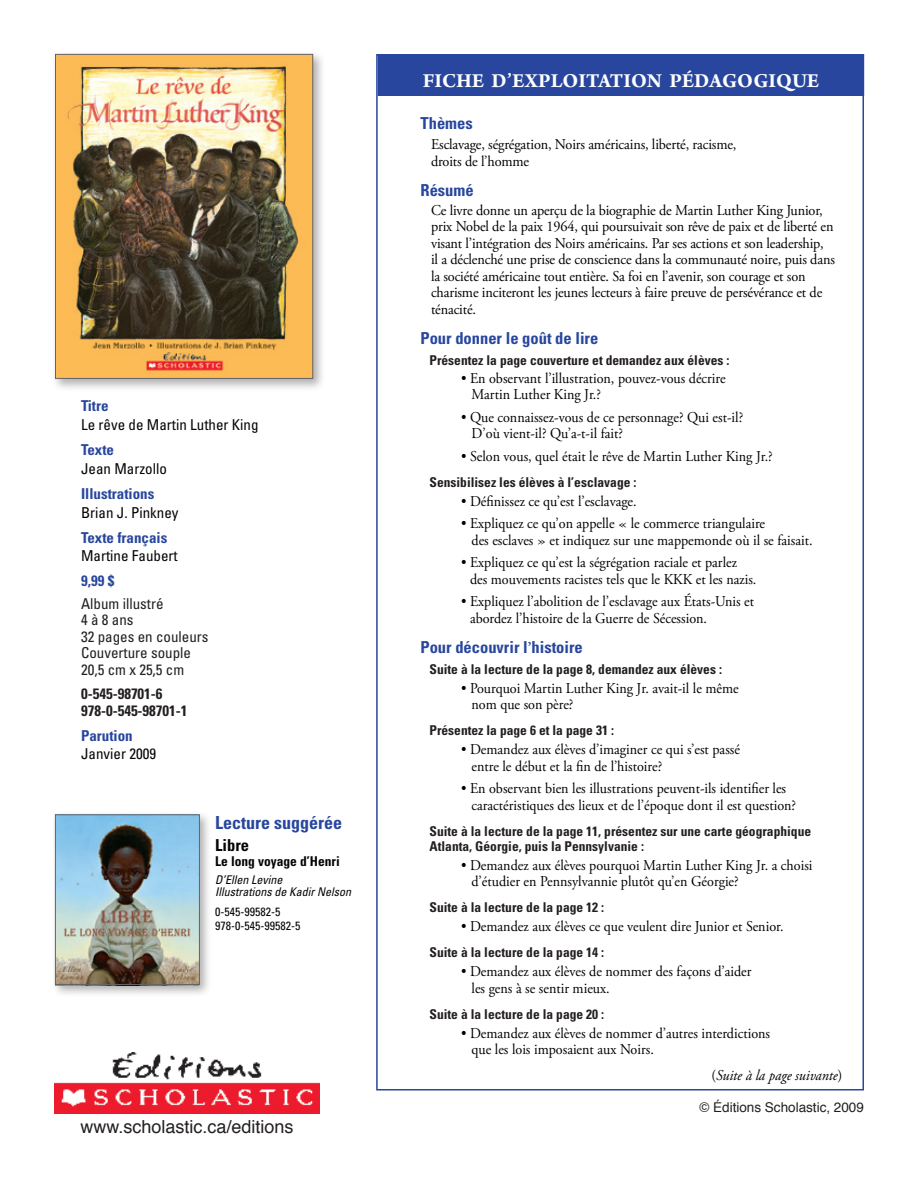
<style>
.page{position:relative;width:918px;height:1188px;background:#fff}
.page>*{position:absolute;margin:0;border:0;box-sizing:border-box;transform-origin:0 0}
.rule{font:700 21px "Arno Pro";color:#fff}
.t1{font:18px "Helvetica";color:#231f20}
._3__specs{font:700 condensed 18px "Univers";color:#28469d}
._5__frenchtitle{font:700 condensed 16.5px "Univers";color:#28469d}
._3__specs-2{font:700 condensed 16.5px "Univers";color:#040503}
._4__Body_BULLET{font:15px/16.5px "Adobe Garamond Pro";color:#000;scale:.94 1}
._4__body_copy{font:15px/16.5px "Adobe Garamond Pro";letter-spacing:-.01em;color:#000;scale:.95 1}
._3__specs-3{font:condensed 15px/19.5px "Univers";color:#040503}
._3__specs-4{font:condensed 15px/16.5px "Univers";color:#231f20}
._3__specs-5{font:700 condensed 15px/17.2px "Univers";color:#231f20}
._4__Body_BULLET-2{font:italic 15px "Adobe Garamond Pro";color:#000;scale:.94 1}
._3__specs-6{font:700 condensed 15px "Univers";color:#28469d}
._6__french_sub_title{font:700 condensed 13.5px/15px "Univers";color:#231f20}
.t2{font:13.5px "Helvetica";color:#231f20}
._3__specs-7{font:700 condensed 13.5px "Univers";color:#040503}
._3__specs-8{font:italic condensed 12px/12px "Univers";color:#040503}
._3__specs-9{font:condensed 12px/13.5px "Univers";color:#040503}
.s1{font-weight:700;color:#28469d}
.s2{font-family:"Arno Pro"}
.s3{font-family:"Garamond Premr Pro";font-weight:600;font-stretch:normal}
.s4{font-style:normal}
</style>
<div class="page">
<div style="left:378px;top:54px;width:486px;height:42px;background:#28469d"></div>
<img style="left:54px;top:1052px;width:265px;height:62px">
<div style="left:51px;top:50px;width:281px;height:348px;background:#231f20;opacity:.35"></div>
<img style="left:57px;top:56px;width:254px;height:321px">
<div style="left:55px;top:54px;width:258px;height:325px;border:1px solid #636366"></div>
<div style="left:51px;top:811px;width:168px;height:192px;background:#231f20;opacity:.35"></div>
<img style="left:57px;top:816px;width:141px;height:167px">
<div style="left:55px;top:814px;width:145px;height:171px;border:1px solid #636366"></div>
<p class="_3__specs-3" style="left:81px;top:395px;width:179px"><span class="s1">Titre<br></span>Le rêve de Martin Luther King</p>
<p class="_3__specs-3" style="left:81px;top:439px;width:87px"><span class="s1">Texte<br></span>Jean Marzollo</p>
<p class="_3__specs-3" style="left:81px;top:484px;width:99px"><span class="s1">Illustrations<br></span>Brian J. Pinkney</p>
<p class="_3__specs-3" style="left:81px;top:528px;width:98px;line-height:18px"><span class="s1">Texte français<br></span>Martine Faubert</p>
<p class="_3__specs-6" style="left:81px;top:571px;width:35px">9,99 $</p>
<p class="_3__specs-4" style="left:81px;top:595px;width:129px">Album illustré<br>4 à 8 ans<br>32 pages en couleurs<br>Couverture souple<br>20,5 cm x 25,5 cm</p>
<p class="_3__specs-5" style="left:81px;top:685px;width:108px">0-545-98701-6<br>978-0-545-98701-1</p>
<p class="_3__specs-3" style="left:81px;top:726px;width:76px;line-height:18px"><span class="s1">Parution<br></span>Janvier 2009</p>
<p class="_3__specs" style="left:215px;top:811px;width:128px">Lecture suggérée</p>
<p class="_3__specs-2" style="left:215px;top:835px;width:35px">Libre</p>
<p class="_3__specs-7" style="left:215px;top:852px;width:126px">Le long voyage d’Henri</p>
<p class="_3__specs-8" style="left:215px;top:874px;width:137px">D’Ellen Levine<br>Illustrations de Kadir Nelson</p>
<p class="_3__specs-9" style="left:215px;top:905px;width:87px">0-545-99582-5<br>978-0-545-99582-5</p>
<p class="t1" style="left:80px;top:1113px;width:215px">www.scholastic.ca/editions</p>
<p class="rule" style="left:423px;top:69px;width:398px">FICHE D’EXPLOITATION PÉDAGOGIQUE</p>
<p class="_5__frenchtitle" style="left:421px;top:113px;width:54px">Thèmes</p>
<p class="_4__body_copy" style="left:431px;top:137px;width:323px">Esclavage, ségrégation, Noirs américains, liberté, racisme, droits de l’homme</p>
<p class="_5__frenchtitle" style="left:421px;top:180px;width:55px">Résumé</p>
<p class="_4__body_copy" style="left:431px;top:203px;width:427px">Ce livre donne un aperçu de la biographie de Martin Luther King Junior, prix Nobel de la paix 1964, qui poursuivait son rêve de paix et de liberté en visant l’intégration des Noirs américains. Par ses actions et son leadership,<br>il a déclenché une prise de conscience dans la communauté noire, puis dans la société américaine tout entière. Sa foi en l’avenir, son courage et son charisme inciteront les jeunes lecteurs à faire preuve de persévérance et de ténacité.</p>
<p class="_5__frenchtitle" style="left:421px;top:328px;width:179px">Pour donner le goût de lire</p>
<p class="_6__french_sub_title" style="left:430px;top:353px;width:301px">Présentez la page couverture et demandez aux élèves :</p>
<p class="_4__Body_BULLET" style="left:472px;top:370px;width:272px;text-indent:-11px">• En observant l’illustration, pouvez-vous décrire<br>Martin Luther King Jr.?</p>
<p class="_4__Body_BULLET" style="left:472px;top:409px;width:291px;text-indent:-11px">• Que connaissez-vous de ce personnage? Qui est-il?<br>D’où vient-il? Qu’a-t-il fait?</p>
<p class="_4__Body_BULLET" style="left:461px;top:448px;width:333px">• Selon vous, quel était le rêve de Martin Luther King Jr.?</p>
<p class="_6__french_sub_title" style="left:430px;top:474px;width:208px">Sensibilisez les élèves à l’esclavage :</p>
<p class="_4__Body_BULLET" style="left:461px;top:493px;width:188px">• Définissez ce qu’est l’esclavage.</p>
<p class="_4__Body_BULLET" style="left:472px;top:516px;width:364px;text-indent:-11px">• Expliquez ce qu’on appelle <span class="s2">«</span> le commerce triangulaire<br>des esclaves <span class="s2">»</span> et indiquez sur une mappemonde où il se faisait.</p>
<p class="_4__Body_BULLET" style="left:470px;top:555px;width:306px;text-indent:-9px">• Expliquez ce qu’est la ségrégation raciale et parlez des mouvements racistes tels que le KKK et les nazis.</p>
<p class="_4__Body_BULLET" style="left:470px;top:594px;width:304px;text-indent:-9px">• Expliquez l’abolition de l’esclavage aux États-Unis et abordez l’histoire de la Guerre de Sécession.</p>
<p class="_5__frenchtitle" style="left:421px;top:637px;width:164px">Pour découvrir l<span class="s3">’</span>histoire</p>
<p class="_6__french_sub_title" style="left:430px;top:662px;width:294px">Suite à la lecture de la page 8, demandez aux élèves :</p>
<p class="_4__Body_BULLET" style="left:472px;top:681px;width:286px;text-indent:-11px">• Pourquoi Martin Luther King Jr. avait-il le même nom que son père?</p>
<p class="_6__french_sub_title" style="left:430px;top:723px;width:186px">Présentez la page 6 et la page 31 :</p>
<p class="_4__Body_BULLET" style="left:472px;top:742px;width:287px;text-indent:-11px">• Demandez aux élèves d’imaginer ce qui s’est passé entre le début et la fin de l’histoire?</p>
<p class="_4__Body_BULLET" style="left:472px;top:781px;width:347px;text-indent:-11px">• En observant bien les illustrations peuvent-ils identifier les caractéristiques des lieux et de l’époque dont il est question?</p>
<p class="_6__french_sub_title" style="left:430px;top:823px;width:383px">Suite à la lecture de la page 11, présentez sur une carte géographique<br>Atlanta, Géorgie, puis la Pennsylvanie :</p>
<p class="_4__Body_BULLET" style="left:472px;top:857px;width:364px;text-indent:-11px">• Demandez aux élèves pourquoi Martin Luther King Jr. a choisi d’étudier en Pennsylvannie plutôt qu’en Géorgie?</p>
<p class="_6__french_sub_title" style="left:430px;top:900px;width:176px">Suite à la lecture de la page 12 :</p>
<p class="_4__Body_BULLET" style="left:461px;top:919px;width:345px">• Demandez aux élèves ce que veulent dire Junior et Senior.</p>
<p class="_6__french_sub_title" style="left:430px;top:945px;width:176px">Suite à la lecture de la page 14 :</p>
<p class="_4__Body_BULLET" style="left:472px;top:964px;width:299px;text-indent:-11px">• Demandez aux élèves de nommer des façons d’aider les gens à se sentir mieux.</p>
<p class="_6__french_sub_title" style="left:430px;top:1006px;width:176px">Suite à la lecture de la page 20 :</p>
<p class="_4__Body_BULLET" style="left:472px;top:1025px;width:319px;text-indent:-11px">• Demandez aux élèves de nommer d’autres interdictions que les lois imposaient aux Noirs.</p>
<p class="_4__Body_BULLET-2" style="left:712px;top:1066px;width:141px"><span class="s4">(</span>Suite à la page suivante<span class="s4">)</span></p>
<p class="t2" style="left:699px;top:1097px;width:166px">© Éditions Scholastic, 2009</p>
</div>
